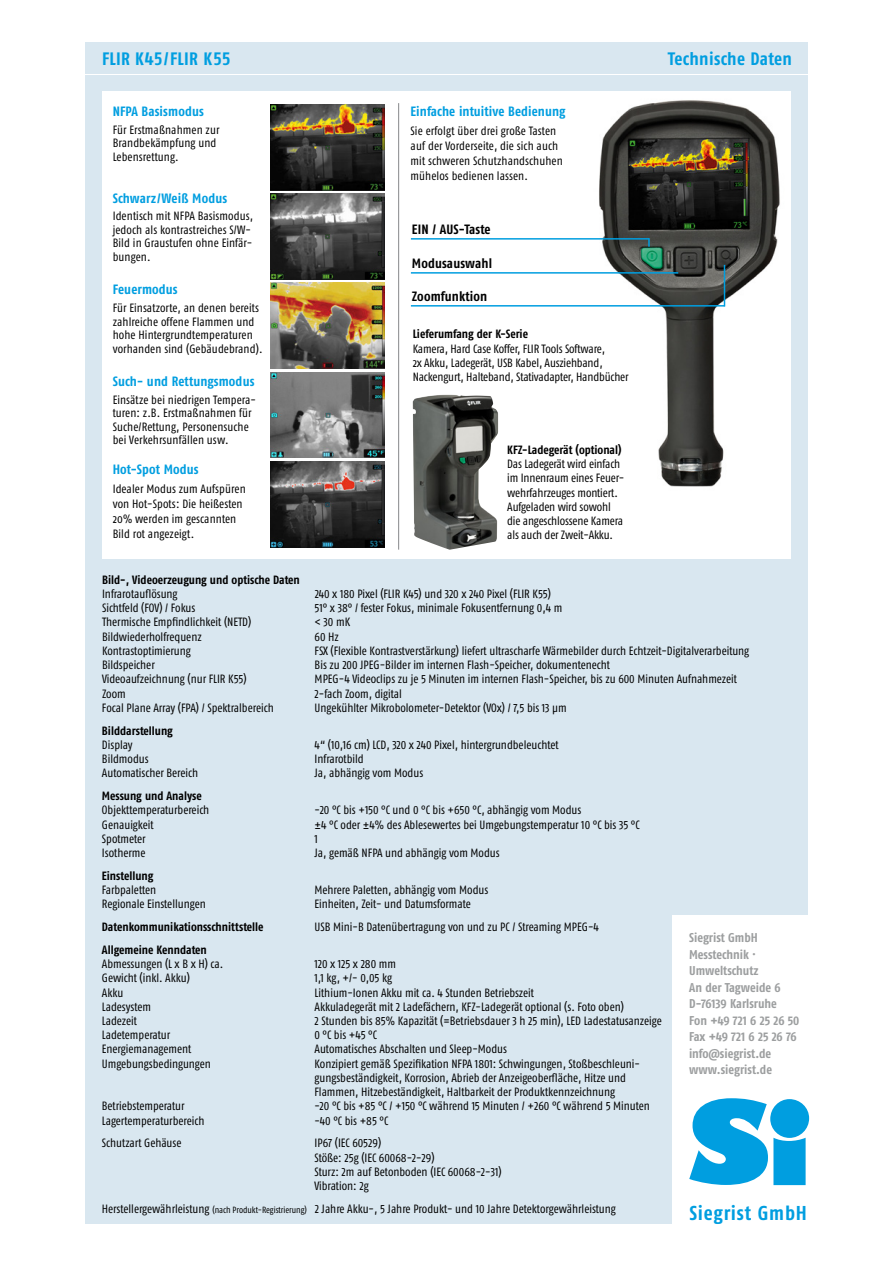
<style>
.page{position:relative;width:893px;height:1263px;background:#fff}
.page>*{position:absolute;margin:0;border:0;box-sizing:border-box;transform-origin:0 0}
.t1{font:700 condensed 20.1px "Fago OT";letter-spacing:.035em;color:#009ee0}
.t2{font:18px "Fago Co Bold Tf";letter-spacing:.015em;color:#009ee0}
.t3{font:700 13.5px "Fago Co";letter-spacing:.01em;color:#009ee0}
.t4{font:700 13.5px "Fago Co";letter-spacing:.01em;color:#000}
.t5{font:12.75px/16.5px "Fago Co Bold Lf";color:#9c9e9f}
.t6{font:12px/14.2px "Fago Co Regular Lf";color:#000}
.t7{font:12px/13.5px "Fago Co";letter-spacing:.005em;color:#000}
.t8{font:12px "Fago Co Bold Lf";color:#000}
.s1{font-size:9px}
</style>
<div class="page">
<div style="left:85px;top:75px;width:723px;height:1149px;background:#d9e7f0"></div>
<div style="left:446px;top:43px;width:362px;height:31px;background:#d9e7f0"></div>
<div style="left:85px;top:43px;width:360px;height:31px;background:#d9e7f0"></div>
<div style="left:672px;top:915px;width:192px;height:328px;background:#fff"></div>
<svg style="left:689px;top:1098px;width:117px;height:87px"></svg>
<div style="left:770px;top:1099px;width:39px;height:39px;background:#009ee0;border-radius:50%"></div>
<div style="left:102px;top:91px;width:689px;height:468px;background:#fff"></div>
<img style="left:599px;top:100px;width:181px;height:387px">
<hr style="left:411px;top:238px;width:238px;height:2px;background:#009ee0">
<hr style="left:411px;top:272px;width:267px;height:2px;background:#009ee0">
<hr style="left:411px;top:305px;width:314px;height:2px;background:#009ee0">
<svg style="left:648px;top:238px;width:2px;height:9px"></svg>
<hr style="left:724px;top:265px;width:1px;height:41px;background:#009ee0">
<img style="left:413px;top:395px;width:85px;height:155px">
<img style="left:270px;top:104px;width:114px;height:86px">
<img style="left:270px;top:193px;width:114px;height:86px">
<img style="left:270px;top:283px;width:114px;height:86px">
<img style="left:270px;top:372px;width:114px;height:86px">
<img style="left:270px;top:461px;width:114px;height:86px">
<hr style="left:398px;top:103px;width:1px;height:447px;background:#87888a">
<h2 class="t2" style="left:102px;top:48px;width:130px">FLIR K45/FLIR K55</h2>
<h2 class="t2" style="left:668px;top:48px;width:126px">Technische Daten</h2>
<p class="t3" style="left:113px;top:103px;width:93px">NFPA Basismodus</p>
<p class="t7" style="left:113px;top:123px;width:108px">Für Erstmaßnahmen zur<br>Brandbekämpfung und<br>Lebensrettung.</p>
<p class="t3" style="left:113px;top:190px;width:116px">Schwarz/Weiß Modus</p>
<p class="t7" style="left:113px;top:209px;width:142px">Identisch mit NFPA Basismodus, jedoch als kontrastreiches S/W-<br>Bild in Graustufen ohne Einfär&shy;bungen.</p>
<p class="t3" style="left:113px;top:282px;width:67px">Feuermodus</p>
<p class="t7" style="left:113px;top:301px;width:151px">Für Einsatzorte, an denen bereits zahlreiche offene Flammen und hohe Hintergrundtemperaturen vorhanden sind (Gebäudebrand).</p>
<p class="t3" style="left:113px;top:374px;width:143px">Such- und Rettungsmodus</p>
<p class="t7" style="left:113px;top:393px;width:145px">Einsätze bei niedrigen Tempera&shy;turen: z.B. Erstmaßnahmen für<br>Suche/Rettung, Personensuche bei Verkehrsunfällen usw.</p>
<p class="t3" style="left:113px;top:461px;width:87px">Hot-Spot Modus</p>
<p class="t7" style="left:113px;top:481px;width:135px;line-height:15px">Idealer Modus zum Aufspüren von Hot-Spots: Die heißesten<br>20% werden im gescannten<br>Bild rot angezeigt.</p>
<p class="t3" style="left:411px;top:103px;width:157px">Einfache intuitive Bedienung</p>
<p class="t7" style="left:411px;top:123px;width:154px;line-height:15px">Sie erfolgt über drei große Tasten auf der Vorderseite, die sich auch mit schweren Schutzhandschuhen mühelos bedienen lassen.</p>
<p class="t4" style="left:412px;top:221px;width:80px">EIN / AUS-Taste</p>
<p class="t4" style="left:412px;top:255px;width:82px">Modusauswahl</p>
<p class="t4" style="left:412px;top:288px;width:77px">Zoomfunktion</p>
<p class="t8" style="left:413px;top:327px;width:117px">Lieferumfang der K-Serie</p>
<p class="t7" style="left:413px;top:341px;width:217px;line-height:14.2px">Kamera, Hard Case Koffer, FLIR Tools Software,<br>2x Akku, Ladegerät, USB Kabel, Ausziehband,<br>Nackengurt, Halteband, Stativadapter, Handbücher</p>
<p class="t8" style="left:507px;top:443px;width:116px">KFZ-Ladegerät (optional)</p>
<p class="t7" style="left:507px;top:457px;width:119px;line-height:14.2px">Das Ladegerät wird einfach im Innenraum eines Feuer&shy;wehrfahrzeuges montiert.<br>Aufgeladen wird sowohl die angeschlossene Kamera als auch der Zweit-Akku.</p>
<p class="t8" style="left:102px;top:572px;width:199px">Bild-, Videoerzeugung und optische Daten</p>
<p class="t6" style="left:102px;top:586px;width:77px">Infrarotauflösung</p>
<p class="t6" style="left:315px;top:586px;width:238px">240 x 180 Pixel (FLIR K45) und 320 x 240 Pixel (FLIR K55)</p>
<p class="t6" style="left:102px;top:601px;width:95px">Sichtfeld (FOV) / Fokus</p>
<p class="t6" style="left:315px;top:601px;width:249px">51° x 38° / fester Fokus, minimale Fokusentfernung 0,4 m</p>
<p class="t6" style="left:102px;top:615px;width:151px">Thermische Empfindlichkeit (NETD)</p>
<p class="t6" style="left:315px;top:615px;width:37px">&lt; 30 mK</p>
<p class="t6" style="left:102px;top:629px;width:101px">Bildwiederholfrequenz</p>
<p class="t6" style="left:315px;top:629px;width:26px">60 Hz</p>
<p class="t6" style="left:102px;top:643px;width:90px">Kontrastoptimierung</p>
<p class="t6" style="left:315px;top:643px;width:436px">FSX (Flexible Kontrastverstärkung) liefert ultrascharfe Wärmebilder durch Echtzeit-Digitalverarbeitung</p>
<p class="t6" style="left:102px;top:658px;width:54px">Bildspeicher</p>
<p class="t6" style="left:315px;top:658px;width:297px">Bis zu 200 JPEG-Bilder im internen Flash-Speicher, dokumentenecht</p>
<p class="t6" style="left:102px;top:672px;width:146px">Videoaufzeichnung (nur FLIR K55)</p>
<p class="t6" style="left:315px;top:672px;width:424px">MPEG-4 Videoclips zu je 5 Minuten im internen Flash-Speicher, bis zu 600 Minuten Aufnahmezeit</p>
<p class="t6" style="left:102px;top:686px;width:25px">Zoom</p>
<p class="t6" style="left:315px;top:686px;width:89px">2-fach Zoom, digital</p>
<p class="t6" style="left:102px;top:700px;width:173px">Focal Plane Array (FPA) / Spektralbereich</p>
<p class="t6" style="left:315px;top:700px;width:254px">Ungekühlter Mikrobolometer-Detektor (VOx) / 7,5 bis 13 µm</p>
<p class="t8" style="left:102px;top:723px;width:72px">Bilddarstellung</p>
<p class="t6" style="left:102px;top:737px;width:32px">Display</p>
<p class="t6" style="left:315px;top:737px;width:246px">4“ (10,16 cm) LCD, 320 x 240 Pixel, hintergrundbeleuchtet</p>
<p class="t6" style="left:102px;top:752px;width:48px">Bildmodus</p>
<p class="t6" style="left:315px;top:752px;width:51px">Infrarotbild</p>
<p class="t6" style="left:102px;top:766px;width:98px">Automatischer Bereich</p>
<p class="t6" style="left:315px;top:766px;width:110px">Ja, abhängig vom Modus</p>
<p class="t8" style="left:102px;top:789px;width:101px">Messung und Analyse</p>
<p class="t6" style="left:102px;top:803px;width:109px">Objekttemperaturbereich</p>
<p class="t6" style="left:315px;top:803px;width:268px">-20 °C bis +150 °C und 0 °C bis +650 °C, abhängig vom Modus</p>
<p class="t6" style="left:102px;top:817px;width:53px">Genauigkeit</p>
<p class="t6" style="left:315px;top:817px;width:327px">±4 °C oder ±4% des Ablesewertes bei Umgebungstemperatur 10 °C bis 35 °C</p>
<p class="t6" style="left:102px;top:831px;width:45px">Spotmeter</p>
<p class="t6" style="left:315px;top:831px;width:5px">1</p>
<p class="t6" style="left:102px;top:845px;width:45px">Isotherme</p>
<p class="t6" style="left:315px;top:845px;width:187px">Ja, gemäß NFPA und abhängig vom Modus</p>
<p class="t8" style="left:102px;top:868px;width:53px">Einstellung</p>
<p class="t6" style="left:102px;top:882px;width:56px">Farbpaletten</p>
<p class="t6" style="left:315px;top:882px;width:175px">Mehrere Paletten, abhängig vom Modus</p>
<p class="t6" style="left:102px;top:897px;width:105px">Regionale Einstellungen</p>
<p class="t6" style="left:315px;top:897px;width:158px">Einheiten, Zeit- und Datumsformate</p>
<p class="t8" style="left:102px;top:920px;width:163px">Datenkommunikationsschnittstelle</p>
<p class="t6" style="left:315px;top:919px;width:286px">USB Mini-B Datenübertragung von und zu PC / Streaming MPEG-4</p>
<p class="t8" style="left:102px;top:942px;width:106px">Allgemeine Kenndaten</p>
<p class="t6" style="left:102px;top:956px;width:123px">Abmessungen (L x B x H) ca.</p>
<p class="t6" style="left:315px;top:956px;width:83px">120 x 125 x 280 mm</p>
<p class="t6" style="left:102px;top:971px;width:89px">Gewicht (inkl. Akku)</p>
<p class="t6" style="left:315px;top:971px;width:79px">1,1 kg, +/- 0,05 kg</p>
<p class="t6" style="left:102px;top:985px;width:23px">Akku</p>
<p class="t6" style="left:314px;top:985px;width:221px">Lithium-Ionen Akku mit ca. 4 Stunden Betriebszeit</p>
<p class="t6" style="left:102px;top:999px;width:51px">Ladesystem</p>
<p class="t6" style="left:314px;top:999px;width:311px">Akkuladegerät mit 2 Ladefächern, KFZ-Ladegerät optional (s. Foto oben)</p>
<p class="t6" style="left:102px;top:1013px;width:37px">Ladezeit</p>
<p class="t6" style="left:314px;top:1013px;width:349px">2 Stunden bis 85% Kapazität (=Betriebsdauer 3 h 25 min), LED Ladestatusanzeige</p>
<p class="t6" style="left:102px;top:1028px;width:70px">Ladetemperatur</p>
<p class="t6" style="left:314px;top:1028px;width:64px">0 °C bis +45 °C</p>
<p class="t6" style="left:102px;top:1042px;width:91px">Energiemanagement</p>
<p class="t6" style="left:314px;top:1042px;width:194px">Automatisches Abschalten und Sleep-Modus</p>
<p class="t6" style="left:102px;top:1056px;width:111px">Umgebungsbedingungen</p>
<p class="t6" style="left:314px;top:1056px;width:327px">Konzipiert gemäß Spezifikation NFPA 1801: Schwingungen, Stoßbeschleuni&shy;gungsbeständigkeit, Korrosion, Abrieb der Anzeigeoberfläche, Hitze und<br>Flammen, Hitzebeständigkeit, Haltbarkeit der Produktkennzeichnung</p>
<p class="t6" style="left:102px;top:1099px;width:84px">Betriebstemperatur</p>
<p class="t6" style="left:314px;top:1099px;width:337px">-20 °C bis +85 °C / +150 °C während 15 Minuten / +260 °C während 5 Minuten</p>
<p class="t6" style="left:102px;top:1113px;width:104px">Lagertemperaturbereich</p>
<p class="t6" style="left:314px;top:1113px;width:75px">-40 °C bis +85 °C</p>
<p class="t6" style="left:102px;top:1136px;width:81px">Schutzart Gehäuse</p>
<p class="t6" style="left:314px;top:1136px;width:189px">IP67 (IEC 60529)<br>Stöße: 25g (IEC 60068-2-29)<br>Sturz: 2m auf Betonboden (IEC 60068-2-31)<br>Vibration: 2g</p>
<p class="t6" style="left:102px;top:1202px;width:516px">Herstellergewährleistung <span class="s1">(nach Produkt-Registrierung)</span> 2 Jahre Akku-, 5 Jahre Produkt- und 10 Jahre Detektorgewährleistung</p>
<p class="t5" style="left:689px;top:929px;width:112px">Siegrist GmbH<br>Messtechnik ·<br>Umweltschutz<br>An der Tagweide 6<br>D-76139 Karlsruhe<br>Fon +49 721 6 25 26 50<br>Fax +49 721 6 25 26 76 info@siegrist.de www.siegrist.de</p>
<h1 class="t1" style="left:689px;top:1200px;width:119px">Siegrist GmbH</h1>
</div>
